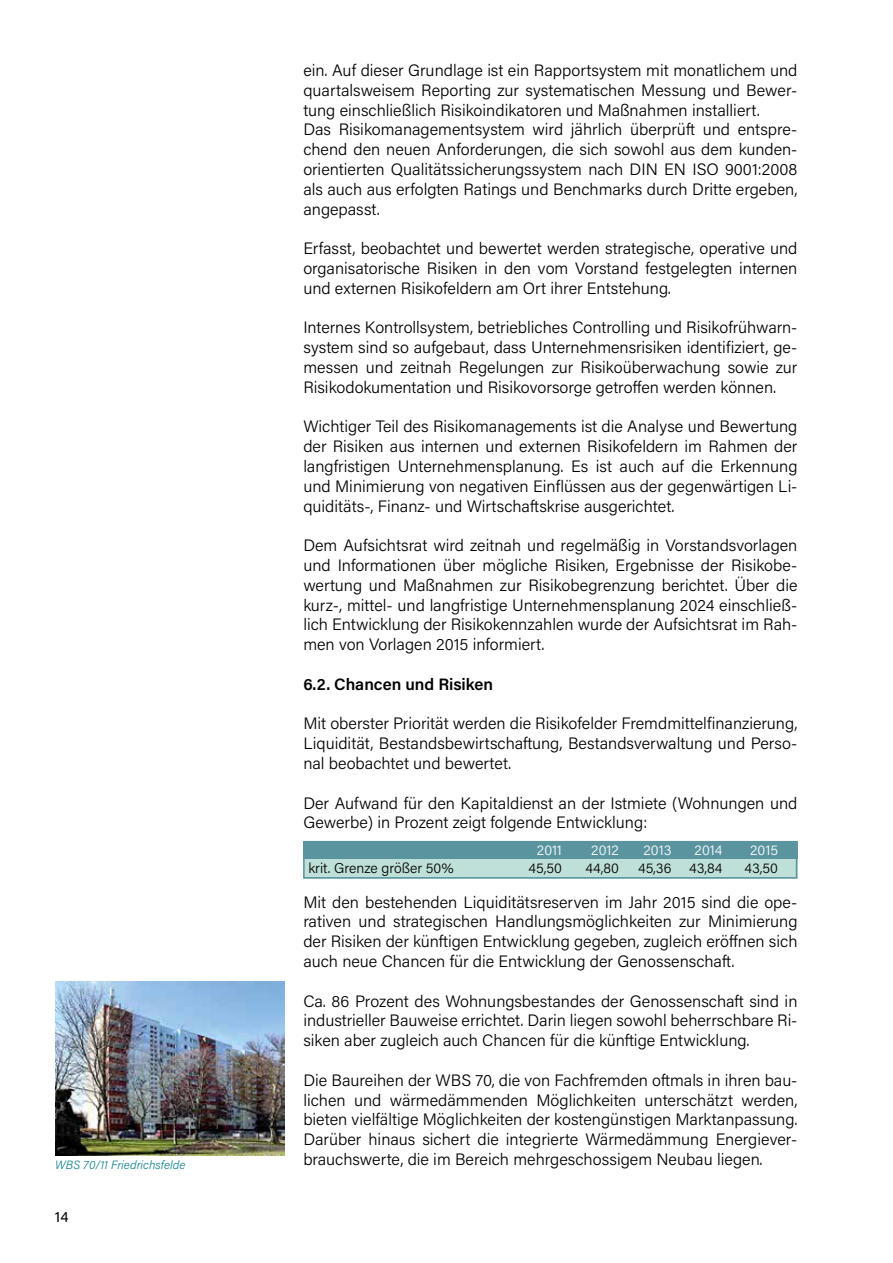
<style>
.page{position:relative;width:893px;height:1263px;background:#fff}
.page>*{position:absolute;margin:0;border:0;box-sizing:border-box;transform-origin:0 0}
.t1{font:300 16.5px/19.8px "Acumin Pro";color:#000;text-align:justify}
.t2{font:600 16.5px "Acumin Pro";color:#000}
.t3{font:15px "Acumin Pro";color:#000}
.t4{font:300 14.25px "Acumin Pro";letter-spacing:.005em;color:#000}
.t5{font:300 14.25px "Acumin Pro";color:#fff}
.t6{font:italic 300 12px "Acumin Pro";color:#0f808b}
</style>
<div class="page">
<div style="left:303px;top:841px;width:494px;height:18px;background:#5a949f"></div>
<div style="left:303px;top:859px;width:494px;height:19px;background:#bee0d8"></div>
<div style="left:303px;top:841px;width:494px;height:37px;border:2px solid #5a949f"></div>
<img style="left:55px;top:981px;width:230px;height:174px">
<p class="t6" style="left:55px;top:1157px;width:132px">WBS 70/11 Friedrichsfelde</p>
<p class="t3" style="left:55px;top:1206px;width:15px">14</p>
<p class="t1" style="left:303px;top:60px;width:496px;text-align:left">ein. Auf dieser Grundlage ist ein Rapportsystem mit monatlichem und quartalsweisem Reporting zur systematischen Messung und Bewer&shy;tung einschließlich Risikoindikatoren und Maßnahmen installiert.<br>Das Risikomanagementsystem wird jährlich überprüft und entspre&shy;chend den neuen Anforderungen, die sich sowohl aus dem kunden&shy;orientierten Qualitätssicherungssystem nach DIN EN ISO 9001:2008 als auch aus erfolgten Ratings und Benchmarks durch Dritte ergeben, angepasst.</p>
<p class="t1" style="left:303px;top:238px;width:496px">Erfasst, beobachtet und bewertet werden strategische, operative und organisatorische Risiken in den vom Vorstand festgelegten internen und externen Risikofeldern am Ort ihrer Entstehung.</p>
<p class="t1" style="left:303px;top:317px;width:496px">Internes Kontrollsystem, betriebliches Controlling und Risikofrühwarn&shy;system sind so aufgebaut, dass Unternehmensrisiken identifiziert, ge&shy;messen und zeitnah Regelungen zur Risikoüberwachung sowie zur Risikodokumentation und Risikovorsorge getroffen werden können.</p>
<p class="t1" style="left:303px;top:416px;width:496px">Wichtiger Teil des Risikomanagements ist die Analyse und Bewertung der Risiken aus internen und externen Risikofeldern im Rahmen der langfristigen Unternehmensplanung. Es ist auch auf die Erkennung und Minimierung von negativen Einflüssen aus der gegenwärtigen Li&shy;quiditäts-, Finanz- und Wirtschaftskrise ausgerichtet.</p>
<p class="t1" style="left:303px;top:535px;width:496px">Dem Aufsichtsrat wird zeitnah und regelmäßig in Vorstandsvorlagen und Informationen über mögliche Risiken, Ergebnisse der Risikobe&shy;wertung und Maßnahmen zur Risikobegrenzung berichtet. Über die kurz-, mittel- und langfristige Unternehmensplanung 2024 einschließ&shy;lich Entwicklung der Risikokennzahlen wurde der Aufsichtsrat im Rah&shy;men von Vorlagen 2015 informiert.</p>
<p class="t2" style="left:303px;top:672px;width:191px">6.2. Chancen und Risiken</p>
<p class="t1" style="left:303px;top:713px;width:496px">Mit oberster Priorität werden die Risikofelder Fremdmittelfinanzierung, Liquidität, Bestandsbewirtschaftung, Bestandsverwaltung und Perso&shy;nal beobachtet und bewertet.</p>
<p class="t1" style="left:303px;top:792px;width:496px">Der Aufwand für den Kapitaldienst an der Istmiete (Wohnungen und<br>Gewerbe) in Prozent zeigt folgende Entwicklung:</p>
<p class="t5" style="left:537px;top:841px;width:27px">2011</p>
<p class="t5" style="left:591px;top:841px;width:29px">2012</p>
<p class="t5" style="left:643px;top:841px;width:29px">2013</p>
<p class="t5" style="left:695px;top:841px;width:29px">2014</p>
<p class="t5" style="left:750px;top:841px;width:29px">2015</p>
<p class="t4" style="left:308px;top:859px;width:147px">krit. Grenze größer 50%</p>
<p class="t4" style="left:529px;top:859px;width:35px">45,50</p>
<p class="t4" style="left:585px;top:859px;width:35px">44,80</p>
<p class="t4" style="left:638px;top:859px;width:86px">45,36 43,84</p>
<p class="t4" style="left:744px;top:859px;width:35px">43,50</p>
<p class="t1" style="left:303px;top:891px;width:496px">Mit den bestehenden Liquiditätsreserven im Jahr 2015 sind die ope&shy;rativen und strategischen Handlungsmöglichkeiten zur Minimierung der Risiken der künftigen Entwicklung gegeben, zugleich eröffnen sich auch neue Chancen für die Entwicklung der Genossenschaft.</p>
<p class="t1" style="left:303px;top:990px;width:496px">Ca. 86 Prozent des Wohnungsbestandes der Genossenschaft sind in industrieller Bauweise errichtet. Darin liegen sowohl beherrschbare Ri&shy;siken aber zugleich auch Chancen für die künftige Entwicklung.</p>
<p class="t1" style="left:303px;top:1069px;width:496px">Die Baureihen der WBS 70, die von Fachfremden oftmals in ihren bau&shy;lichen und wärmedämmenden Möglichkeiten unterschätzt werden, bieten vielfältige Möglichkeiten der kostengünstigen Marktanpassung.<br>Darüber hinaus sichert die integrierte Wärmedämmung Energiever&shy;brauchswerte, die im Bereich mehrgeschossigem Neubau liegen.</p>
</div>
